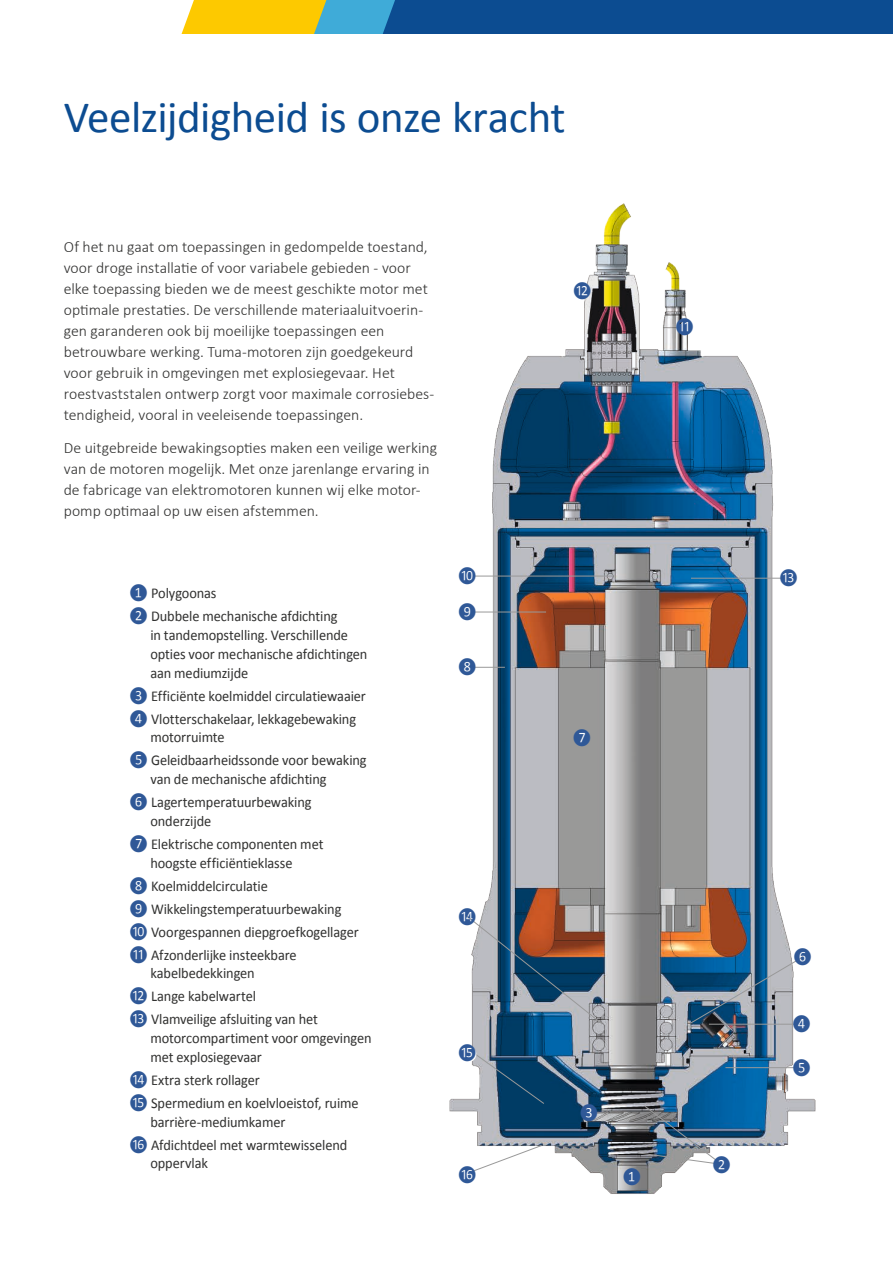
<style>
.page{position:relative;width:893px;height:1263px;background:#fff}
.page>*{position:absolute;margin:0;border:0;box-sizing:border-box;transform-origin:0 0}
.t1{font:45px "Calibri";letter-spacing:-.01em;color:#0c4c91}
.t2{font:300 15.75px/21px "Calibri";color:#313130}
.t3{font:15px/23px "Calibri";letter-spacing:-.01em;color:#313130;scale:.96 1}
.t4{font:15px "Calibri";color:#2f5897;scale:.96 1}
.s1{color:#2f5897}
</style>
<div class="page">
<svg style="left:182px;top:0;width:711px;height:34px;background:#406e7d"></svg>
<img style="left:449px;top:203px;width:367px;height:991px">
<div style="left:627px;top:1171px;width:12px;height:13px;background:#fff;border-radius:50%"></div>
<img style="left:637px;top:1105px;width:87px;height:60px">
<div style="left:584px;top:1107px;width:12px;height:13px;background:#fff;border-radius:50%"></div>
<hr style="left:709px;top:1024px;width:87px;height:1px;background:#999">
<hr style="left:725px;top:1067px;width:71px;height:1px;background:#999">
<svg style="left:690px;top:956px;width:114px;height:68px;background:#62859f"></svg>
<svg style="left:464px;top:914px;width:139px;height:110px;background:#767a84"></svg>
<div style="left:796px;top:1034px;width:13px;height:12px;background:#fff;border-radius:50%"></div>
<div style="left:796px;top:968px;width:13px;height:12px;background:#fff;border-radius:50%"></div>
<div style="left:796px;top:1070px;width:13px;height:12px;background:#fff;border-radius:50%"></div>
<div style="left:716px;top:1159px;width:13px;height:12px;background:#fff;border-radius:50%"></div>
<div style="left:577px;top:732px;width:12px;height:12px;background:#fff;border-radius:50%"></div>
<hr style="left:461px;top:667px;width:44px;height:1px;background:#999">
<hr style="left:461px;top:612px;width:85px;height:1px;background:#999">
<hr style="left:461px;top:576px;width:151px;height:1px;background:#999">
<hr style="left:691px;top:578px;width:94px;height:1px;background:#999">
<div style="left:462px;top:661px;width:13px;height:12px;background:#fff;border-radius:50%"></div>
<div style="left:462px;top:606px;width:13px;height:12px;background:#fff;border-radius:50%"></div>
<div style="left:462px;top:570px;width:13px;height:12px;background:#fff;border-radius:50%"></div>
<div style="left:782px;top:571px;width:15px;height:16px;background:#fff;border-radius:50%"></div>
<div style="left:461px;top:928px;width:15px;height:16px;background:#fff;border-radius:50%"></div>
<div style="left:679px;top:321px;width:13px;height:13px;background:#fff;border-radius:50%"></div>
<div style="left:577px;top:285px;width:12px;height:12px;background:#fff;border-radius:50%"></div>
<svg style="left:472px;top:1052px;width:73px;height:52px;background:#486d88"></svg>
<svg style="left:472px;top:1145px;width:70px;height:27px"></svg>
<div style="left:461px;top:1046px;width:15px;height:16px;background:#fff;border-radius:50%"></div>
<div style="left:461px;top:1168px;width:15px;height:16px;background:#fff;border-radius:50%"></div>
<h1 class="t1" style="left:64px;top:88px;width:503px">Veelzijdigheid is onze kracht</h1>
<p class="t2" style="left:64px;top:235px;width:372px">Of het nu gaat om toepassingen in gedompelde toestand, voor droge installatie of voor variabele gebieden - voor elke toepassing bieden we de meest geschikte motor met optimale prestaties. De verschillende materiaaluitvoerin&shy;gen garanderen ook bij moeilijke toepassingen een betrouwbare werking. Tuma-motoren zijn goedgekeurd voor gebruik in omgevingen met explosiegevaar. Het roestvaststalen ontwerp zorgt voor maximale corrosiebes&shy;tendigheid, vooral in veeleisende toepassingen.</p>
<p class="t2" style="left:64px;top:437px;width:375px">De uitgebreide bewakingsopties maken een veilige werking van de motoren mogelijk. Met onze jarenlange ervaring in de fabricage van elektromotoren kunnen wij elke motor&shy;pomp optimaal op uw eisen afstemmen.</p>
<p class="t4" style="left:573px;top:281px;width:21px">⓬</p>
<p class="t4" style="left:675px;top:318px;width:21px">⓫</p>
<p class="t3" style="left:129px;top:582px;width:219px"><span class="s1">❶</span> Polygoonas<br><span class="s1">❷</span> Dubbele mechanische afdichting</p>
<p class="t3" style="left:150px;top:626px;width:228px;line-height:18.8px">in tandemopstelling. Verschillende opties voor mechanische afdichtingen aan mediumzijde</p>
<p class="t3" style="left:129px;top:684px;width:248px"><span class="s1">❸</span> Efficiënte koelmiddel circulatiewaaier<br><span class="s1">❹</span> Vlotterschakelaar, lekkagebewaking</p>
<p class="t3" style="left:129px;top:726px;width:249px;text-indent:21px">motorruimte<br><span class="s1">❺</span> Geleidbaarheidssonde voor bewaking</p>
<p class="t3" style="left:129px;top:768px;width:207px;text-indent:21px">van de mechanische afdichting<br><span class="s1">❻</span> Lagertemperatuurbewaking</p>
<p class="t3" style="left:129px;top:809px;width:204px;text-indent:21px">onderzijde<br><span class="s1">❼</span> Elektrische componenten met</p>
<p class="t3" style="left:129px;top:851px;width:241px;text-indent:21px">hoogste efficiëntieklasse<br><span class="s1">❽</span> Koelmiddelcirculatie<br><span class="s1">❾</span> Wikkelingstemperatuurbewaking <span class="s1">❿</span> Voorgespannen diepgroefkogellager <span class="s1">⓫</span> Afzonderlijke insteekbare</p>
<p class="t3" style="left:129px;top:962px;width:198px;text-indent:21px">kabelbedekkingen<br><span class="s1">⓬</span> Lange kabelwartel<br><span class="s1">⓭</span> Vlamveilige afsluiting van het</p>
<p class="t3" style="left:150px;top:1029px;width:232px;line-height:18.8px">motorcompartiment voor omgevingen met explosiegevaar</p>
<p class="t3" style="left:129px;top:1068px;width:241px"><span class="s1">⓮</span> Extra sterk rollager<br><span class="s1">⓯</span> Spermedium en koelvloeistof, ruime</p>
<p class="t3" style="left:129px;top:1110px;width:229px;text-indent:21px">barrière-mediumkamer<br><span class="s1">⓰</span> Afdichtdeel met warmtewisselend</p>
<p class="t3" style="left:150px;top:1152px;width:62px">oppervlak</p>
<p class="t4" style="left:458px;top:566px;width:21px">❿</p>
<p class="t4" style="left:779px;top:568px;width:21px">⓭</p>
<p class="t4" style="left:458px;top:602px;width:21px">❾</p>
<p class="t4" style="left:458px;top:657px;width:21px">❽</p>
<p class="t4" style="left:458px;top:907px;width:21px">⓮</p>
<p class="t4" style="left:458px;top:1043px;width:21px">⓯</p>
<p class="t4" style="left:458px;top:1165px;width:21px">⓰</p>
<p class="t4" style="left:573px;top:728px;width:21px">❼</p>
<p class="t4" style="left:580px;top:1104px;width:21px">❸</p>
<p class="t4" style="left:622px;top:1168px;width:21px">❶</p>
<p class="t4" style="left:712px;top:1155px;width:21px">❷</p>
<p class="t4" style="left:793px;top:947px;width:21px">❻</p>
<p class="t4" style="left:792px;top:1014px;width:21px">❹</p>
<p class="t4" style="left:792px;top:1058px;width:21px">❺</p>
</div>
